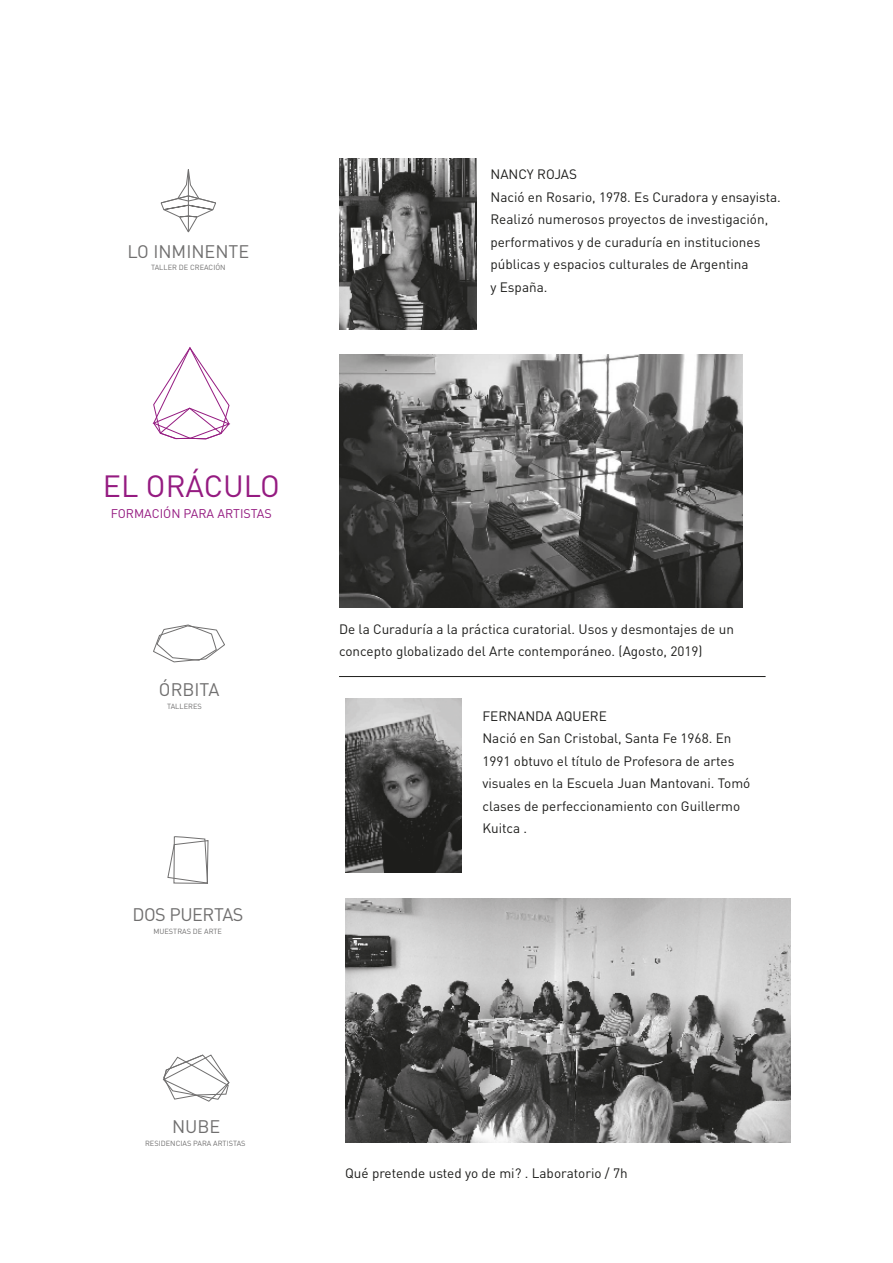
<style>
.page{position:relative;width:893px;height:1263px;background:#fff}
.page>*{position:absolute;margin:0;border:0;box-sizing:border-box;transform-origin:0 0}
.t1{font:30.3px "DIN Pro";color:#951b81}
.t2{font:18px "DIN Pro";color:#706f6f}
.t3{font:18px "DIN Pro";letter-spacing:-.025em;color:#706f6f}
.t4{font:13.5px/22.5px "DIN Pro";color:#1d1d1b}
.t5{font:12.45px "DIN Pro";color:#951b81}
.t6{font:7.35px "DIN Pro";color:#706f6f}
</style>
<div class="page">
<svg style="left:153px;top:347px;width:77px;height:92px"></svg>
<svg style="left:167px;top:836px;width:42px;height:48px"></svg>
<svg style="left:163px;top:1054px;width:66px;height:48px"></svg>
<svg style="left:161px;top:169px;width:55px;height:64px"></svg>
<svg style="left:153px;top:624px;width:72px;height:38px"></svg>
<img style="left:339px;top:159px;width:138px;height:170px">
<img style="left:339px;top:354px;width:404px;height:254px">
<img style="left:346px;top:698px;width:116px;height:174px">
<hr style="left:339px;top:676px;width:427px;height:1px;background:#1d1d1b">
<img style="left:345px;top:898px;width:445px;height:245px">
<h2 class="t2" style="left:128px;top:239px;width:123px">LO INMINENTE</h2>
<p class="t6" style="left:151px;top:263px;width:76px">TALLER DE CREACIÓN</p>
<p class="t4" style="left:490px;top:162px;width:292px">NANCY ROJAS<br>Nació en Rosario, 1978. Es Curadora y ensayista.<br>Realizó numerosos proyectos de investigación, performativos y de curaduría en instituciones públicas y espacios culturales de Argentina<br>y España.</p>
<h1 class="t1" style="left:103px;top:465px;width:179px">EL ORÁCULO</h1>
<p class="t5" style="left:111px;top:505px;width:163px">FORMACIÓN PARA ARTISTAS</p>
<h2 class="t2" style="left:159px;top:678px;width:62px">ÓRBITA</h2>
<p class="t6" style="left:167px;top:702px;width:36px">TALLERES</p>
<h2 class="t3" style="left:132px;top:902px;width:113px">DOS PUERTAS</h2>
<p class="t6" style="left:153px;top:926px;width:70px">MUESTRAS DE ARTE</p>
<p class="t4" style="left:339px;top:617px;width:396px">De la Curaduría a la práctica curatorial. Usos y desmontajes de un concepto globalizado del Arte contemporáneo. (Agosto, 2019)</p>
<p class="t4" style="left:482px;top:704px;width:269px">FERNANDA AQUERE<br>Nació en San Cristobal, Santa Fe 1968. En<br>1991 obtuvo el título de Profesora de artes visuales en la Escuela Juan Mantovani. Tomó clases de perfeccionamiento con Guillermo<br>Kuitca .</p>
<h2 class="t2" style="left:172px;top:1115px;width:50px">NUBE</h2>
<p class="t6" style="left:145px;top:1139px;width:102px">RESIDENCIAS PARA ARTISTAS</p>
<p class="t4" style="left:345px;top:1162px;width:284px">Qué pretende usted yo de mi? . Laboratorio / 7h</p>
</div>
